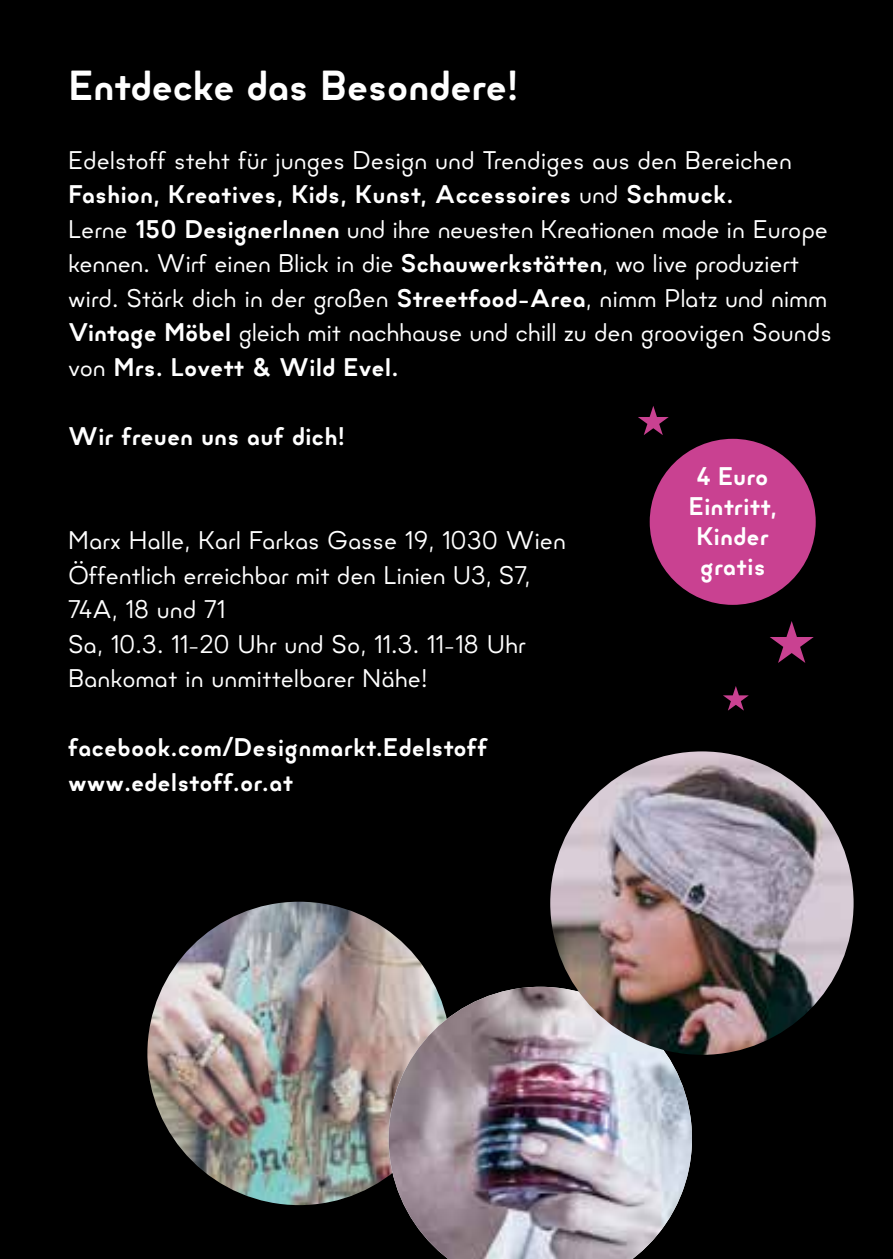
<style>
.page{position:relative;width:893px;height:1259px;background:#000}
.page>*{position:absolute;margin:0;border:0;box-sizing:border-box;transform-origin:0 0}
.t1{font:700 42px "Minimo";letter-spacing:-.015em;color:#fff}
.t2{font:25.5px/34.5px "Minimo";letter-spacing:-.01em;color:#fff}
.t3{font:700 25.5px/30px "Minimo";color:#fff}
.s1{font-weight:700}
</style>
<div class="page">
<svg style="left:638px;top:406px;width:31px;height:29px"></svg>
<div style="left:650px;top:439px;width:166px;height:166px;background:#c94191;border-radius:50%"></div>
<svg style="left:770px;top:621px;width:44px;height:42px"></svg>
<svg style="left:723px;top:686px;width:26px;height:24px"></svg>
<img style="left:147px;top:901px;width:304px;height:304px;border-radius:152px">
<img style="left:389px;top:986px;width:303px;height:273px">
<img style="left:550px;top:751px;width:304px;height:303px;border-radius:152px">
<h1 class="t1" style="left:68px;top:56px;width:452px">Entdecke das Besondere!</h1>
<p class="t2" style="left:68px;top:142px;width:765px">Edelstoff steht für junges Design und Trendiges aus den Bereichen <span class="s1">Fashion, Kreatives, Kids, Kunst, Accessoires</span> und <span class="s1">Schmuck.<br></span>Lerne <span class="s1">150 DesignerInnen</span> und ihre neuesten Kreationen made in Europe kennen. Wirf einen Blick in die <span class="s1">Schauwerkstätten</span>, wo live produziert wird. Stärk dich in der großen <span class="s1">Streetfood-Area</span>, nimm Platz und nimm <span class="s1">Vintage Möbel</span> gleich mit nachhause und chill zu den groovigen Sounds von <span class="s1">Mrs. Lovett &amp; Wild Evel.</span></p>
<p class="t3" style="left:68px;top:420px;width:278px">Wir freuen uns auf dich!</p>
<p class="t2" style="left:68px;top:523px;width:499px">Marx Halle, Karl Farkas Gasse 19, 1030 Wien Öffentlich erreichbar mit den Linien U3, S7, 74A, 18 und 71<br>Sa, 10.3. 11-20 Uhr und So, 11.3. 11-18 Uhr Bankomat in unmittelbarer Nähe!</p>
<p class="t3" style="left:68px;top:729px;width:422px;line-height:34.5px">facebook.com/Designmarkt.Edelstoff www.edelstoff.or.at</p>
<p class="t3" style="left:688px;top:460px;width:90px;text-align:center">4 Euro<br>Eintritt,<br>Kinder gratis</p>
</div>
